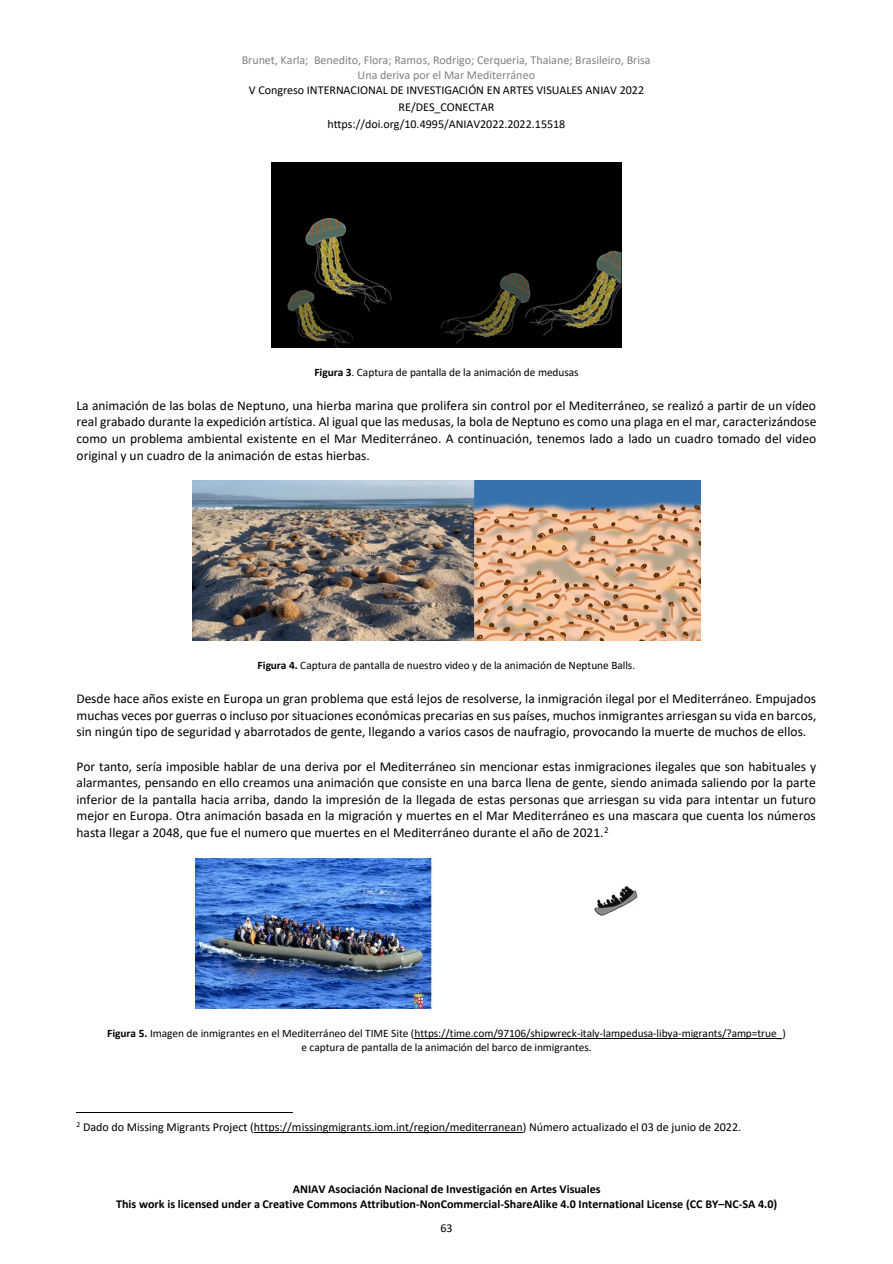
<style>
.page{position:relative;width:893px;height:1264px;background:#fff}
.page>*{position:absolute;margin:0;border:0;box-sizing:border-box;transform-origin:0 0}
.t1{font:13.5px/16.5px "Calibri";color:#000;text-align:justify}
.t2{font:12px/16.8px "Calibri";color:#000;text-align:center}
.t3{font:700 12px/14.9px "Calibri";color:#000;text-align:center}
.t4{font:12px/14.7px "Calibri";letter-spacing:-.005em;color:#808080;text-align:center}
.t5{font:11.4px/13.8px "Calibri";color:#000;text-align:center}
.s1{font-weight:700}
</style>
<div class="page">
<hr style="left:414px;top:1038px;width:368px;height:1px;background:#000">
<hr style="left:76px;top:1111px;width:216px;height:1px;background:#000">
<hr style="left:254px;top:1131px;width:268px;height:1px;background:#000">
<img style="left:272px;top:162px;width:349px;height:185px">
<img style="left:193px;top:481px;width:507px;height:159px">
<img style="left:195px;top:858px;width:443px;height:150px">
<p class="t4" style="left:242px;top:53px;width:410px">Brunet, Karla; Benedito, Flora; Ramos, Rodrigo; Cerqueria, Thaiane; Brasileiro, Brisa<br>Una deriva por el Mar Mediterráneo</p>
<p class="t2" style="left:249px;top:81px;width:397px">V Congreso INTERNACIONAL DE INVESTIGACIÓN EN ARTES VISUALES ANIAV 2022<br>RE/DES_CONECTAR<br>https://doi.org/10.4995/ANIAV2022.2022.15518</p>
<p class="t5" style="left:314px;top:365px;width:266px"><span class="s1">Figura 3</span>. Captura de pantalla de la animación de medusas</p>
<p class="t1" style="left:76px;top:397px;width:741px">La animación de las bolas de Neptuno, una hierba marina que prolifera sin control por el Mediterráneo, se realizó a partir de un vídeo real grabado durante la expedición artística. Al igual que las medusas, la bola de Neptuno es como una plaga en el mar, caracterizándose como un problema ambiental existente en el Mar Mediterráneo. A continuación, tenemos lado a lado un cuadro tomado del video original y un cuadro de la animación de estas hierbas.</p>
<p class="t5" style="left:257px;top:658px;width:379px"><span class="s1">Figura 4.</span> Captura de pantalla de nuestro video y de la animación de Neptune Balls.</p>
<p class="t1" style="left:76px;top:690px;width:741px">Desde hace años existe en Europa un gran problema que está lejos de resolverse, la inmigración ilegal por el Mediterráneo. Empujados muchas veces por guerras o incluso por situaciones económicas precarias en sus países, muchos inmigrantes arriesgan su vida en barcos, sin ningún tipo de seguridad y abarrotados de gente, llegando a varios casos de naufragio, provocando la muerte de muchos de ellos.</p>
<p class="t1" style="left:76px;top:757px;width:741px">Por tanto, sería imposible hablar de una deriva por el Mediterráneo sin mencionar estas inmigraciones ilegales que son habituales y alarmantes, pensando en ello creamos una animación que consiste en una barca llena de gente, siendo animada saliendo por la parte inferior de la pantalla hacia arriba, dando la impresión de la llegada de estas personas que arriesgan su vida para intentar un futuro mejor en Europa. Otra animación basada en la migración y muertes en el Mar Mediterráneo es una mascara que cuenta los números hasta llegar a 2048, que fue el numero que muertes en el Mediterráneo durante el año de 2021.<sup>2</sup></p>
<p class="t5" style="left:107px;top:1026px;width:680px"><span class="s1">Figura 5.</span> Imagen de inmigrantes en el Mediterráneo del TIME Site (https://time.com/97106/shipwreck-italy-lampedusa-libya-migrants/?amp=true_) e captura de pantalla de la animación del barco de inmigrantes.</p>
<p class="t2" style="left:76px;top:1117px;width:666px"><sup>2</sup> Dado do Missing Migrants Project (https://missingmigrants.iom.int/region/mediterranean) Número actualizado el 03 de junio de 2022.</p>
<p class="t3" style="left:116px;top:1180px;width:662px">ANIAV Asociación Nacional de Investigación en Artes Visuales<br>This work is licensed under a Creative Commons Attribution-NonCommercial-ShareAlike 4.0 International License (CC BY–NC-SA 4.0)</p>
<p class="t2" style="left:440px;top:1218px;width:14px">63</p>
</div>
